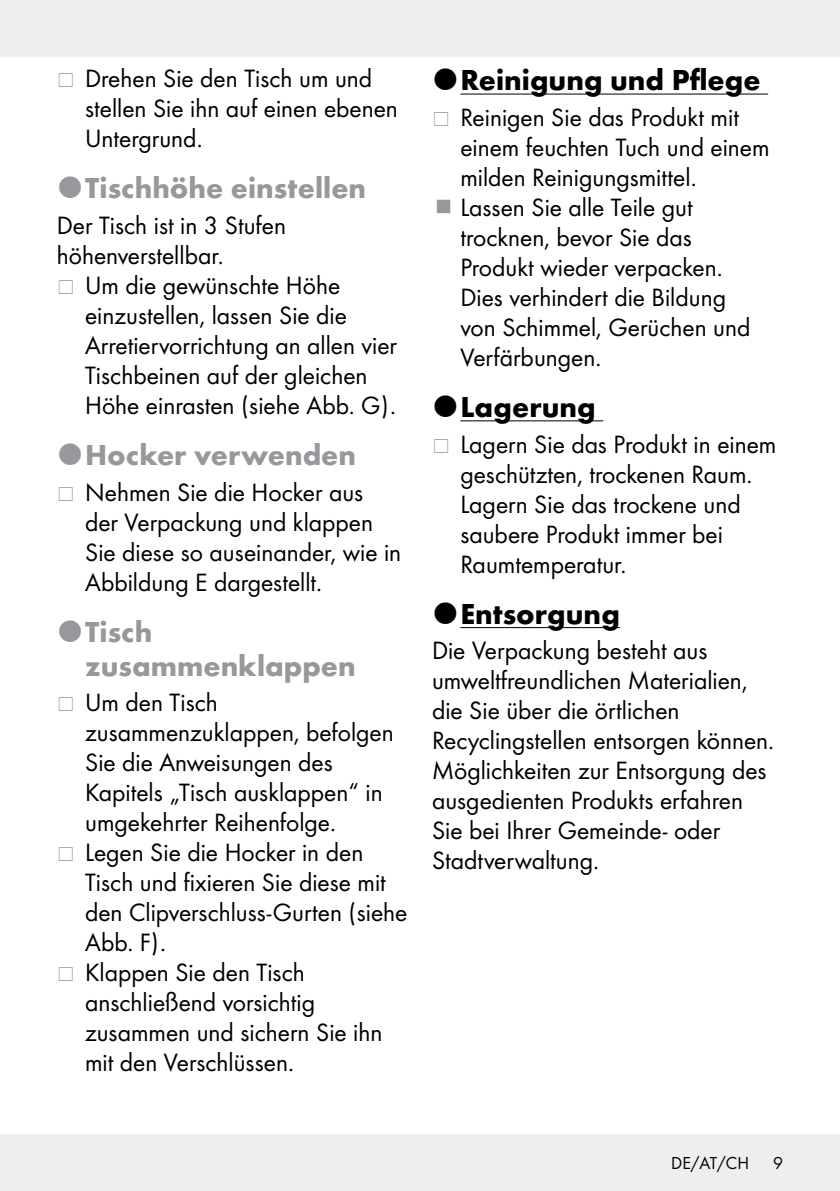
<style>
.page{position:relative;width:840px;height:1191px;background:#fff}
.page>*{position:absolute;margin:0;border:0;box-sizing:border-box;transform-origin:0 0}
.t1{font:700 30px/34px "Futura";color:#98989c}
.t2{font:700 30px "Futura";color:#000}
.t3{font:26px/30px "Futura Boo";color:#000}
.t4{font:18px "Futura Boo";color:#000}
</style>
<div class="page">
<div style="left:0;top:1134px;width:839px;height:57px;background:#edeeef"></div>
<div style="left:0;top:0;width:839px;height:57px;background:#edeeef"></div>
<hr style="left:460px;top:94px;width:307px;height:1px;background:#000">
<hr style="left:460px;top:420px;width:143px;height:1px;background:#000">
<hr style="left:460px;top:627px;width:159px;height:1px;background:#000">
<p class="t3" style="left:85px;top:62px;width:314px">Drehen Sie den Tisch um und stellen Sie ihn auf einen ebenen<br>Untergrund.</p>
<p class="t1" style="left:85px;top:169px;width:282px">Tischhöhe einstellen</p>
<p class="t3" style="left:57px;top:209px;width:231px">Der Tisch ist in 3 Stufen höhenverstellbar.</p>
<p class="t3" style="left:85px;top:269px;width:313px">Um die gewünschte Höhe einzustellen, lassen Sie die<br>Arretiervorrichtung an allen vier<br>Tischbeinen auf der gleichen<br>Höhe einrasten (siehe Abb. G).</p>
<p class="t1" style="left:85px;top:435px;width:272px">Hocker verwenden</p>
<p class="t3" style="left:85px;top:475px;width:317px">Nehmen Sie die Hocker aus der Verpackung und klappen<br>Sie diese so auseinander, wie in<br>Abbildung E dargestellt.</p>
<p class="t1" style="left:85px;top:612px;width:272px">Tisch zusammenklappen</p>
<p class="t3" style="left:85px;top:686px;width:324px">Um den Tisch zusammenzuklappen, befolgen<br>Sie die Anweisungen des<br>Kapitels „Tisch ausklappen“ in umgekehrter Reihenfolge.<br>Legen Sie die Hocker in den<br>Tisch und fixieren Sie diese mit den Clipverschluss-Gurten (siehe<br>Abb. F).<br>Klappen Sie den Tisch anschließend vorsichtig zusammen und sichern Sie ihn mit den Verschlüssen.</p>
<p class="t2" style="left:460px;top:58px;width:301px">Reinigung und Pflege</p>
<p class="t3" style="left:460px;top:101px;width:310px">Reinigen Sie das Produkt mit einem feuchten Tuch und einem milden Reinigungsmittel.<br>Lassen Sie alle Teile gut trocknen, bevor Sie das<br>Produkt wieder verpacken.<br>Dies verhindert die Bildung<br>von Schimmel, Gerüchen und<br>Verfärbungen.</p>
<p class="t2" style="left:460px;top:385px;width:137px">Lagerung</p>
<p class="t3" style="left:460px;top:427px;width:317px">Lagern Sie das Produkt in einem geschützten, trockenen Raum.<br>Lagern Sie das trockene und saubere Produkt immer bei<br>Raumtemperatur.</p>
<p class="t2" style="left:460px;top:591px;width:161px">Entsorgung</p>
<p class="t3" style="left:432px;top:634px;width:343px">Die Verpackung besteht aus umweltfreundlichen Materialien, die Sie über die örtlichen<br>Recyclingstellen entsorgen können.<br>Möglichkeiten zur Entsorgung des ausgedienten Produkts erfahren<br>Sie bei Ihrer Gemeinde- oder<br>Stadtverwaltung.</p>
<p class="t4" style="left:671px;top:1150px;width:79px">DE/AT/CH</p>
<p class="t4" style="left:772px;top:1150px;width:11px">9</p>
</div>
